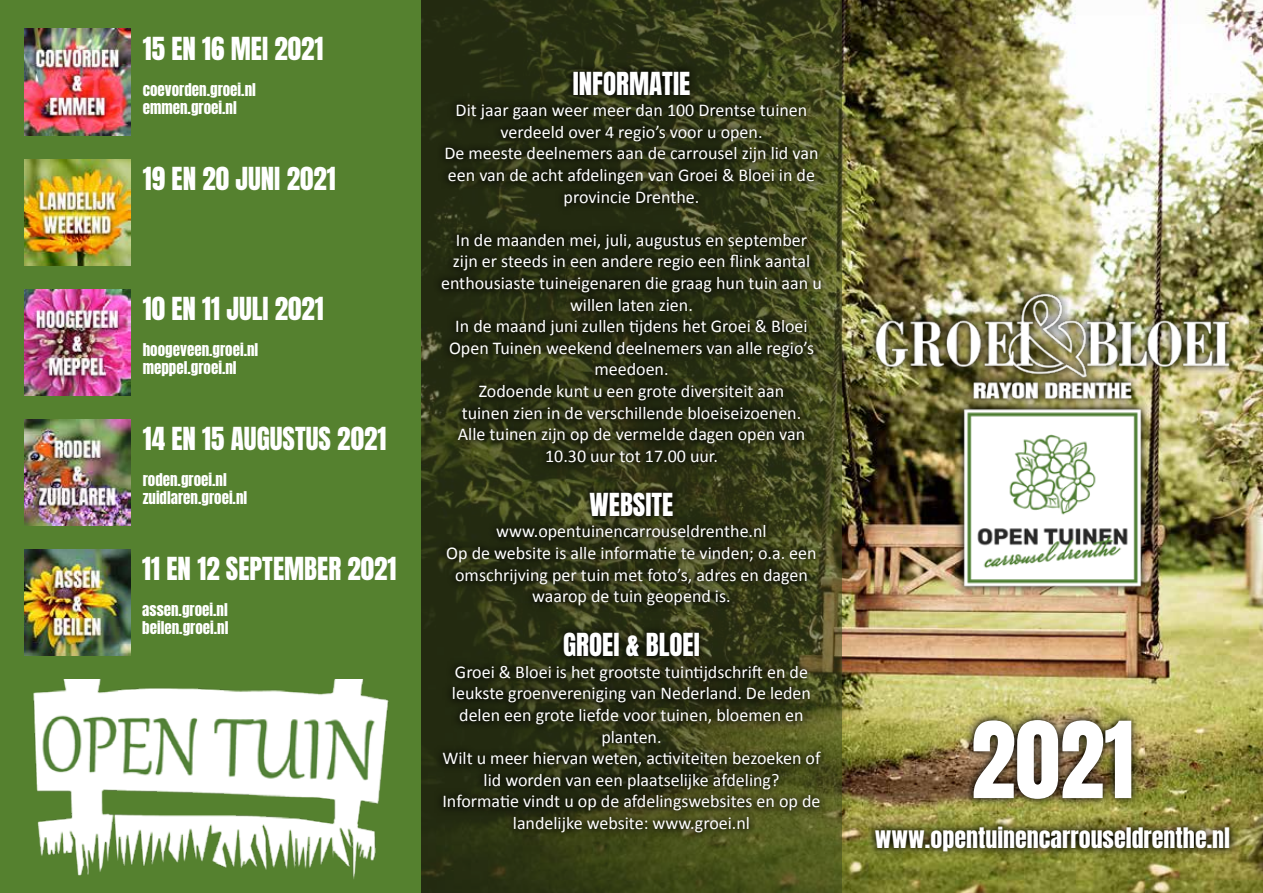
<style>
.page{position:relative;width:1263px;height:893px;background:#fff}
.page>*{position:absolute;margin:0;border:0;box-sizing:border-box;transform-origin:0 0}
.t1{font:90px "Anton";color:#fff}
.t2{font:27px "Anton";color:#fff}
.t3{font:24px "Anton";color:#fff}
.t4{font:18px/21.6px "Calibri";color:#fff;text-align:center}
.t5{font:15px/18px "Anton";color:#fff}
</style>
<div class="page">
<div style="left:0;top:0;width:421px;height:893px;background:#55812f"></div>
<img style="left:842px;top:0;width:421px;height:893px">
<img style="left:867px;top:286px;width:370px;height:309px">
<img style="left:870px;top:291px;width:365px;height:311px">
<img style="left:964px;top:711px;width:176px;height:97px">
<svg style="left:421px;top:0;width:421px;height:893px;background:#383f18"></svg>
<svg style="left:433px;top:62px;width:396px;height:779px;background:#2b3013"></svg>
<svg style="left:866px;top:817px;width:372px;height:43px;background:#5b5b25"></svg>
<img style="left:25px;top:29px;width:106px;height:106px">
<img style="left:25px;top:159px;width:106px;height:106px">
<img style="left:25px;top:289px;width:106px;height:106px">
<img style="left:25px;top:419px;width:106px;height:107px">
<img style="left:25px;top:549px;width:106px;height:107px">
<img style="left:33px;top:679px;width:356px;height:200px">
<h2 class="t2" style="left:143px;top:35px;width:182px">15 EN 16 MEI 2021</h2>
<p class="t5" style="left:143px;top:81px;width:115px">coevorden.groei.nl emmen.groei.nl</p>
<h2 class="t2" style="left:143px;top:165px;width:194px">19 EN 20 JUNI 2021</h2>
<h2 class="t2" style="left:143px;top:295px;width:183px">10 EN 11 JULI 2021</h2>
<p class="t5" style="left:143px;top:342px;width:117px">hoogeveen.groei.nl meppel.groei.nl</p>
<h2 class="t2" style="left:143px;top:425px;width:245px">14 EN 15 AUGUSTUS 2021</h2>
<p class="t5" style="left:143px;top:472px;width:106px">roden.groei.nl zuidlaren.groei.nl</p>
<h2 class="t2" style="left:142px;top:555px;width:256px">11 EN 12 SEPTEMBER 2021</h2>
<p class="t5" style="left:142px;top:602px;width:88px">assen.groei.nl beilen.groei.nl</p>
<h2 class="t2" style="left:573px;top:70px;width:119px">INFORMATIE</h2>
<p class="t4" style="left:444px;top:99px;width:375px">Dit jaar gaan weer meer dan 100 Drentse tuinen verdeeld over 4 regio’s voor u open.<br>De meeste deelnemers aan de carrousel zijn lid van een van de acht afdelingen van Groei &amp; Bloei in de provincie Drenthe.</p>
<p class="t4" style="left:441px;top:228px;width:382px">In de maanden mei, juli, augustus en september zijn er steeds in een andere regio een flink aantal enthousiaste tuineigenaren die graag hun tuin aan u willen laten zien.<br>In de maand juni zullen tijdens het Groei &amp; Bloei Open Tuinen weekend deelnemers van alle regio’s meedoen.<br>Zodoende kunt u een grote diversiteit aan<br>tuinen zien in de verschillende bloeiseizoenen.<br>Alle tuinen zijn op de vermelde dagen open van 10.30 uur tot 17.00 uur.</p>
<h2 class="t2" style="left:590px;top:491px;width:85px">WEBSITE</h2>
<p class="t4" style="left:446px;top:520px;width:372px">www.opentuinencarrouseldrenthe.nl<br>Op de website is alle informatie te vinden; o.a. een omschrijving per tuin met foto’s, adres en dagen waarop de tuin geopend is.</p>
<h2 class="t2" style="left:563px;top:631px;width:138px">GROEI &amp; BLOEI</h2>
<p class="t4" style="left:442px;top:660px;width:380px">Groei &amp; Bloei is het grootste tuintijdschrift en de leukste groenvereniging van Nederland. De leden delen een grote liefde voor tuinen, bloemen en planten.<br>Wilt u meer hiervan weten, activiteiten bezoeken of lid worden van een plaatselijke afdeling?<br>Informatie vindt u op de afdelingswebsites en op de landelijke website: www.groei.nl</p>
<h1 class="t1" style="left:971px;top:714px;width:165px">2021</h1>
<h3 class="t3" style="left:875px;top:826px;width:357px">www.opentuinencarrouseldrenthe.nl</h3>
</div>
